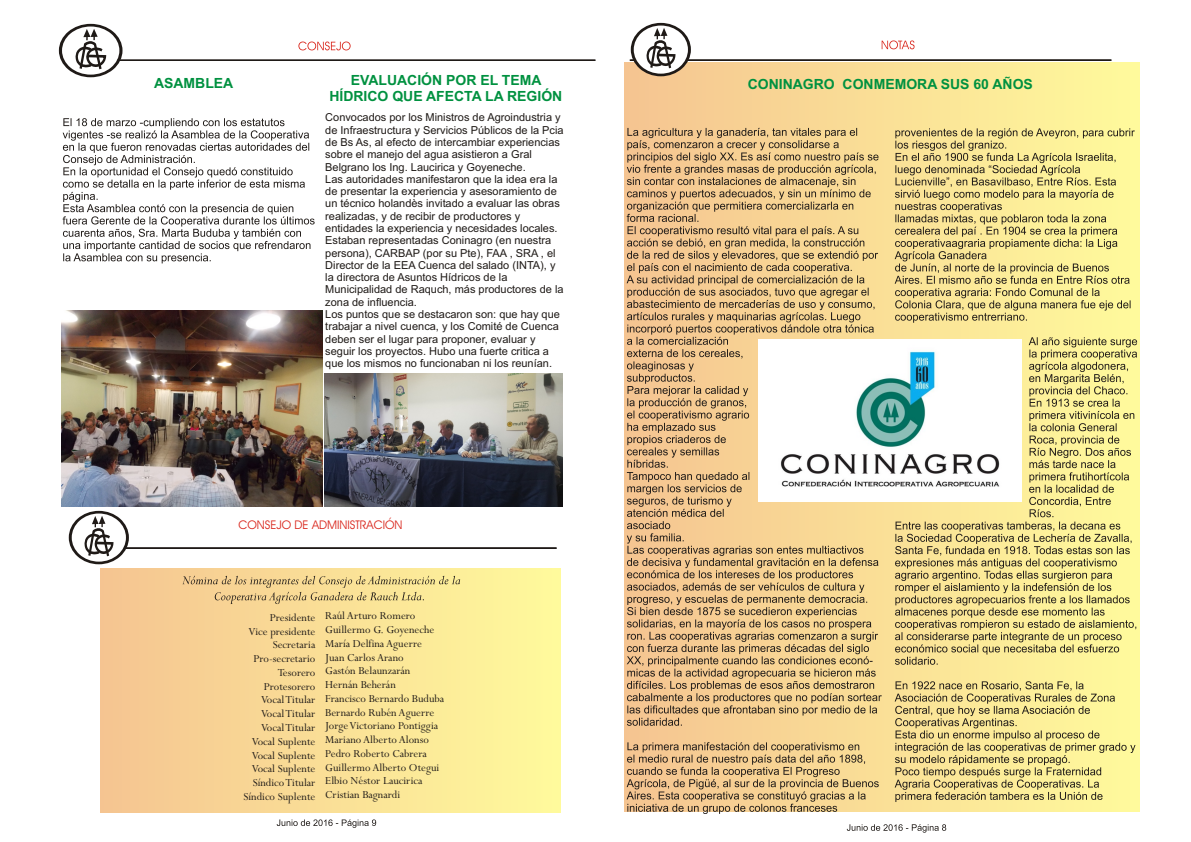
<style>
.page{position:relative;width:1191px;height:842px;background:#fff}
.page>*{position:absolute;margin:0;border:0;box-sizing:border-box;transform-origin:0 0}
.t1{font:700 14px "Arial";color:#009140}
.t2{font:12px/13.8px "Perpetua";color:#1f1a17;text-align:right}
.t3{font:12px "Avant Garde Bk BT";color:#d9261c}
.t4{font:11px/12.3px "Arial";color:#1f1a17}
</style>
<div class="page">
<div style="left:625px;top:62px;width:515px;height:750px;background:linear-gradient(to right,#f5c491,#fffb9c)"></div>
<div style="left:630px;top:60px;width:481px;height:1px;background:#009140;border:1px solid #1f1a17"></div>
<svg style="left:631px;top:23px;width:60px;height:53px"></svg>
<svg style="left:59px;top:24px;width:64px;height:53px"></svg>
<div style="left:118px;top:60px;width:477px;height:1px;background:#009140;border:1px solid #1f1a17"></div>
<svg style="left:882px;top:40px;width:33px;height:9px"></svg>
<svg style="left:298px;top:42px;width:53px;height:8px"></svg>
<svg style="left:847px;top:824px;width:99px;height:9px"></svg>
<svg style="left:277px;top:819px;width:99px;height:9px"></svg>
<div style="left:75px;top:548px;width:482px;height:1px;background:#009140;border:1px solid #1f1a17"></div>
<svg style="left:69px;top:511px;width:60px;height:53px"></svg>
<div style="left:100px;top:568px;width:461px;height:244px;background:linear-gradient(to right,#f5c491,#fffa9c)"></div>
<svg style="left:183px;top:576px;width:277px;height:28px;background:#e3ca89"></svg>
<img style="left:61px;top:311px;width:261px;height:195px">
<svg style="left:627px;top:128px;width:255px;height:686px;background:#d6b581"></svg>
<svg style="left:895px;top:128px;width:242px;height:674px;background:#dcd086"></svg>
<img style="left:758px;top:340px;width:264px;height:162px">
<svg style="left:63px;top:118px;width:252px;height:145px"></svg>
<img style="left:325px;top:373px;width:237px;height:134px">
<p class="t1" style="left:154px;top:78px;width:81px">ASAMBLEA</p>
<p class="t1" style="left:351px;top:75px;width:192px">EVALUACIÓN POR EL TEMA</p>
<p class="t1" style="left:748px;top:79px;width:287px">CONINAGRO CONMEMORA SUS 60 AÑOS</p>
<p class="t1" style="left:329px;top:91px;width:235px">HÍDRICO QUE AFECTA LA REGIÓN</p>
<p class="t4" style="left:325px;top:112px;width:240px">Convocados por los Ministros de Agroindustria y de Infraestructura y Servicios Públicos de la Pcia de Bs As, al efecto de intercambiar experiencias sobre el manejo del agua asistieron a Gral Belgrano los Ing. Laucirica y Goyeneche.<br>Las autoridades manifestaron que la idea era la de presentar la experiencia y asesoramiento de un técnico holandès invitado a evaluar las obras realizadas, y de recibir de productores y entidades la experiencia y necesidades locales.<br>Estaban representadas Coninagro (en nuestra persona), CARBAP (por su Pte), FAA , SRA , el Director de la EEA Cuenca del salado (INTA), y la directora de Asuntos Hídricos de la Municipalidad de Raquch, más productores de la zona de influencia.<br>Los puntos que se destacaron son: que hay que trabajar a nivel cuenca, y los Comité de Cuenca deben ser el lugar para proponer, evaluar y seguir los proyectos. Hubo una fuerte critica a que los mismos no funcionaban ni los reunían.</p>
<p class="t3" style="left:238px;top:520px;width:166px">CONSEJO DE ADMINISTRACIÓN</p>
<p class="t2" style="left:244px;top:612px;width:73px">Presidente<br>Vice presidente<br>Secretaria<br>Pro-secretario<br>Tesorero<br>Protesorero<br>Vocal Titular<br>Vocal Titular<br>Vocal Titular<br>Vocal Suplente<br>Vocal Suplente<br>Vocal Suplente<br>Síndico Titular<br>Síndico Suplente</p>
<p class="t2" style="left:325px;top:611px;width:120px;text-align:left">Raúl Arturo Romero<br>Guillermo G. Goyeneche<br>María Delfina Aguerre<br>Juan Carlos Arano<br>Gastón Belaunzarán<br>Hernán Beherán<br>Francisco Bernardo Buduba<br>Bernardo Rubén Aguerre<br>Jorge Victoriano Pontiggia<br>Mariano Alberto Alonso<br>Pedro Roberto Cabrera<br>Guillermo Alberto Otegui<br>Elbio Néstor Laucirica<br>Cristian Bagnardi</p>
</div>
